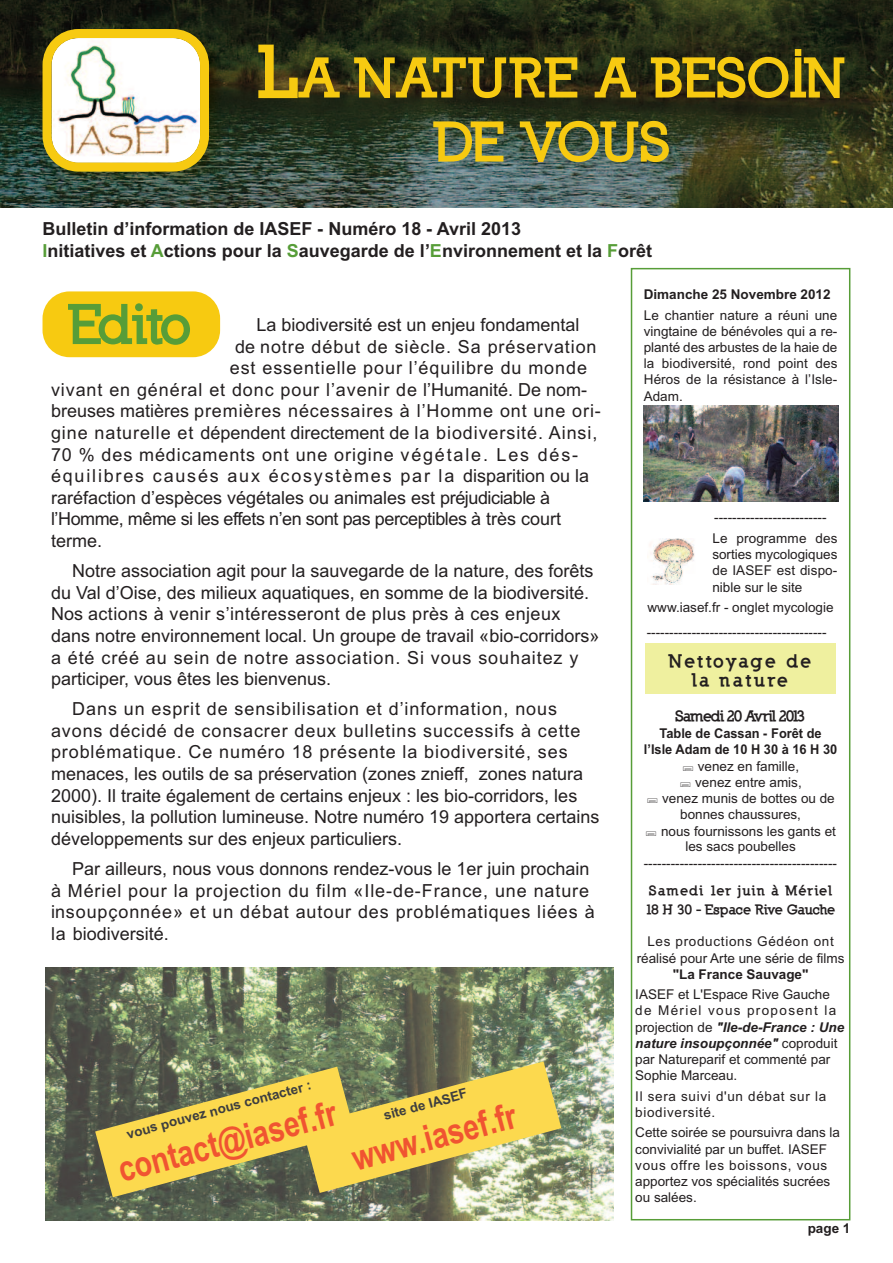
<style>
.page{position:relative;width:893px;height:1263px;background:#fff}
.page>*{position:absolute;margin:0;border:0;box-sizing:border-box;transform-origin:0 0}
.t1{font:900 54px/64.1px "Nilland";letter-spacing:-.04em;color:#f7ca11;text-align:center}
.t2{font:900 54px "Nilland";letter-spacing:-.04em;color:#579d38}
.t3{font:700 36px "Arial";color:#f05431;scale:.8 1}
.t4{font:18px/21.6px "Arial";color:#231f20}
.t5{font:18px/21.6px "Arial";letter-spacing:.05em;color:#231f20}
.t6{font:700 18px/21.6px "Arial";color:#231f20}
.t7{font:18px "Arial";letter-spacing:-.025em;color:#231f20}
.t8{font:18px "Arial";letter-spacing:.1em;color:#231f20}
.t9{font:900 18px/18.8px "Nilland";letter-spacing:.115em;color:#231f20;text-align:center}
.t10{font:900 15px "Nilland";letter-spacing:-.085em;color:#231f20}
.t11{font:13.5px/16.2px "Arial";color:#231f20}
.t12{font:700 13.5px "Arial";color:#231f20}
.t13{font:700 13.5px/16.2px "Arial";color:#231f20;text-align:center;scale:.95 1}
.t14{font:900 13.5px/18.9px "Nilland";color:#231f20}
.t15{font:13.5px/16.2px "Arial";letter-spacing:.05em;color:#231f20}
.t16{font:700 13.5px "Arial";color:#3e3e3f}
.s1{font-size:72px}
.s2{color:#579d38}
.s3{font-weight:700;font-style:italic}
</style>
<div class="page">
<img style="left:45px;top:967px;width:568px;height:253px">
<div style="left:631px;top:268px;width:219px;height:952px;border:2px solid #579d38"></div>
<img style="left:1px;top:0;width:892px;height:208px">
<img style="left:35px;top:22px;width:194px;height:169px">
<img style="left:43px;top:29px;width:166px;height:143px">
<div style="left:43px;top:291px;width:177px;height:66px;background:#f7ca11;border-radius:27px"></div>
<img style="left:643px;top:406px;width:195px;height:95px">
<img style="left:650px;top:539px;width:45px;height:46px">
<div style="left:645px;top:643px;width:191px;height:51px;background:#eff09f"></div>
<svg style="left:95px;top:1061px;width:466px;height:136px;background:#bbac58"></svg>
<h1 class="t1" style="left:260px;top:46px;width:589px"><span class="s1">L</span>A NATURE A BESOIN<br>DE VOUS</h1>
<p class="t6" style="left:43px;top:218px;width:611px">Bulletin d’information de IASEF - Numéro 18 - Avril 2013<br><span class="s2">I</span>nitiatives et <span class="s2">A</span>ctions pour la <span class="s2">S</span>auvegarde de l’<span class="s2">E</span>nvironnement et la <span class="s2">F</span>orêt</p>
<h1 class="t2" style="left:69px;top:290px;width:126px">Edito</h1>
<p class="t4" style="left:256px;top:314px;width:325px">La biodiversité est un enjeu fondamental</p>
<p class="t5" style="left:235px;top:336px;width:363px">de notre début de siècle. Sa préservation</p>
<p class="t5" style="left:230px;top:357px;width:359px">est essentielle pour l’équilibre du monde</p>
<p class="t5" style="left:51px;top:379px;width:538px">vivant en général et donc pour l’avenir de l’Humanité. De nom-</p>
<p class="t5" style="left:51px;top:400px;width:551px">breuses matières premières nécessaires à l’Homme ont une ori-</p>
<p class="t5" style="left:51px;top:422px;width:548px">gine naturelle et dépendent directement de la biodiversité. Ainsi,</p>
<p class="t5" style="left:51px;top:444px;width:529px">70 % des médicaments ont une origine végétale. Les dés-</p>
<p class="t8" style="left:51px;top:465px;width:540px">équilibres causés aux écosystèmes par la disparition ou la</p>
<p class="t4" style="left:51px;top:487px;width:500px">raréfaction d’espèces végétales ou animales est préjudiciable à</p>
<p class="t7" style="left:51px;top:509px;width:512px">l’Homme, même si les effets n’en sont pas perceptibles à très court</p>
<p class="t4" style="left:51px;top:530px;width:53px">terme.</p>
<p class="t4" style="left:51px;top:560px;width:550px;text-indent:21px">Notre association agit pour la sauvegarde de la nature, des forêts du Val d’Oise, des milieux aquatiques, en somme de la biodiversité.<br>Nos actions à venir s’intéresseront de plus près à ces enjeux dans notre environnement local. Un groupe de travail «bio-corridors» a été créé au sein de notre association. Si vous souhaitez y participer, vous êtes les bienvenus.</p>
<p class="t4" style="left:51px;top:698px;width:550px;text-indent:21px">Dans un esprit de sensibilisation et d’information, nous avons décidé de consacrer deux bulletins successifs à cette problématique. Ce numéro 18 présente la biodiversité, ses menaces, les outils de sa préservation (zones znieff, zones natura 2000). Il traite également de certains enjeux : les bio-corridors, les nuisibles, la pollution lumineuse. Notre numéro 19 apportera certains développements sur des enjeux particuliers.</p>
<p class="t5" style="left:51px;top:858px;width:545px;text-indent:21px">Par ailleurs, nous vous donnons rendez-vous le 1er juin prochain à Mériel pour la projection du film «Ile-de-France, une nature insoupçonnée» et un débat autour des problématiques liées à la biodiversité.</p>
<p class="t16" style="left:125px;top:1126px;width:192px;rotate:-15deg">vous pouvez nous contacter :</p>
<h2 class="t3" style="left:113px;top:1150px;width:283px;rotate:-15deg">contact@iasef.fr</h2>
<p class="t16" style="left:382px;top:1108px;width:88px;rotate:-15deg">site de IASEF</p>
<h2 class="t3" style="left:347px;top:1138px;width:212px;rotate:-15deg">www.iasef.fr</h2>
<p class="t12" style="left:644px;top:286px;width:188px">Dimanche 25 Novembre 2012</p>
<p class="t11" style="left:644px;top:307px;width:195px;text-align:justify">Le chantier nature a réuni une vingtaine de bénévoles qui a re&shy;planté des arbustes de la haie de la biodiversité, rond point des Héros de la résistance à l’Isle-Adam.</p>
<p class="t11" style="left:712px;top:508px;width:127px;line-height:20.4px">-------------------------<br>Le programme des</p>
<p class="t11" style="left:712px;top:546px;width:127px;text-align:justify">sorties mycologiques de IASEF est dispo&shy;nible sur le site</p>
<p class="t11" style="left:647px;top:595px;width:188px;line-height:24.8px">www.iasef.fr - onglet mycologie ----------------------------------------</p>
<p class="t9" style="left:669px;top:652px;width:145px">Nettoyage de la nature</p>
<p class="t10" style="left:675px;top:707px;width:132px">Samedi 20 Avril 2013</p>
<p class="t13" style="left:644px;top:725px;width:205px">Table de Cassan - Forêt de l’Isle Adam de 10 H 30 à 16 H 30</p>
<p class="t11" style="left:698px;top:758px;width:103px">venez en famille,</p>
<p class="t11" style="left:695px;top:774px;width:108px">venez entre amis,</p>
<p class="t11" style="left:662px;top:790px;width:174px">venez munis de bottes ou de</p>
<p class="t11" style="left:680px;top:806px;width:122px">bonnes chaussures,</p>
<p class="t11" style="left:661px;top:823px;width:176px">nous fournissons les gants et</p>
<p class="t11" style="left:685px;top:839px;width:112px">les sacs poubelles</p>
<p class="t11" style="left:644px;top:855px;width:195px">-------------------------------------------</p>
<p class="t14" style="left:645px;top:880px;width:192px">Samedi 1er juin à Mériel<br>18 H 30 - Espace Rive Gauche</p>
<p class="t11" style="left:637px;top:934px;width:209px;text-align:center">Les productions Gédéon ont réalisé pour Arte une série de films</p>
<p class="t12" style="left:673px;top:966px;width:137px">"La France Sauvage"</p>
<p class="t11" style="left:635px;top:986px;width:210px">IASEF et L'Espace Rive Gauche de Mériel vous proposent la projection de <span class="s3">"Ile-de-France : Une nature insoupçonnée"</span> coproduit par Natureparif et commenté par<br>Sophie Marceau.</p>
<p class="t15" style="left:635px;top:1088px;width:192px">Il sera suivi d'un débat sur la biodiversité.</p>
<p class="t11" style="left:635px;top:1124px;width:206px">Cette soirée se poursuivra dans la convivialité par un buffet. IASEF vous offre les boissons, vous apportez vos spécialités sucrées ou salées.</p>
<p class="t12" style="left:808px;top:1221px;width:44px">page 1</p>
</div>
